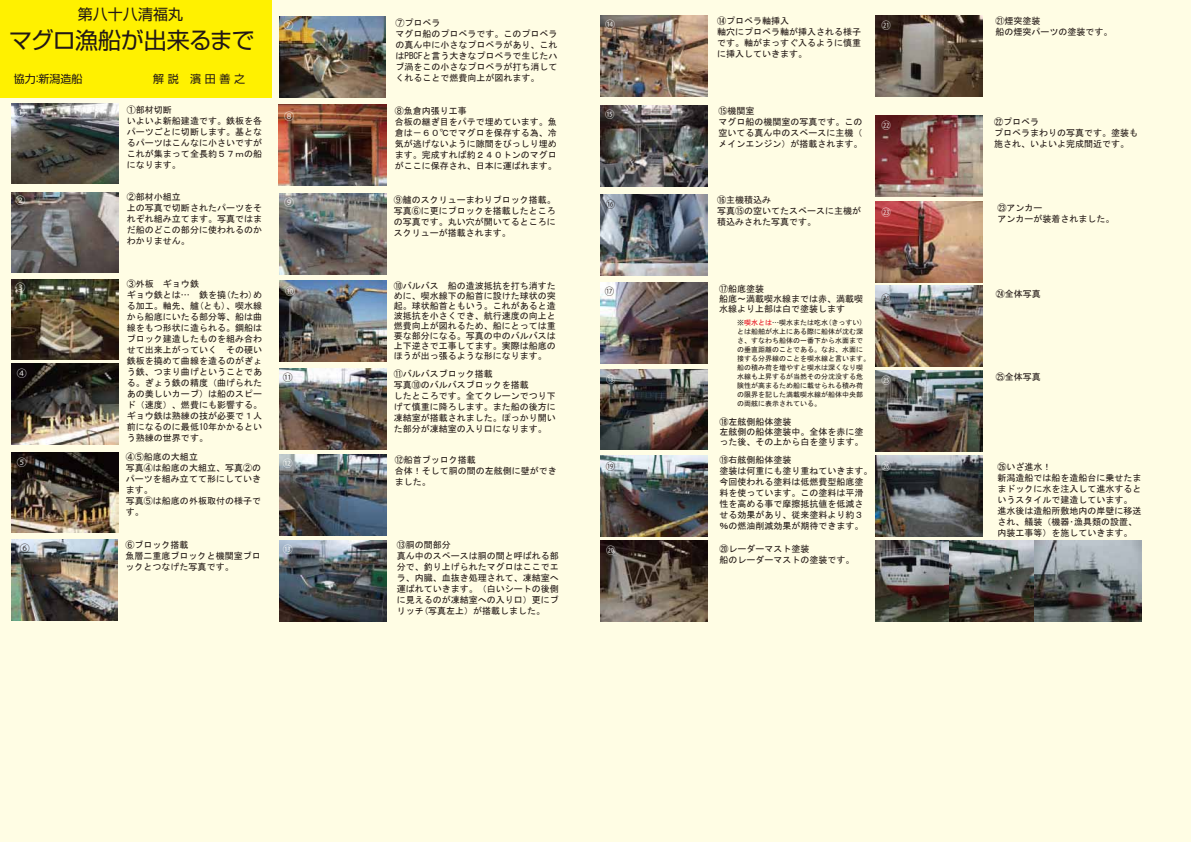
<style>
.page{position:relative;width:1191px;height:842px;background:#fffde4}
.page>*{position:absolute;margin:0;border:0;box-sizing:border-box;transform-origin:0 0}
.t1{font:23px "Shin Go Pro";letter-spacing:-.035em;color:#221815}
.t2{font:15px "Shin Go Pro";color:#221815}
.t3{font:11px "Shin Go Pro";color:#221815}
.t4{font:10px "HG Heisei Kakugothictai W5";color:#fff}
.t5{font:10px "Koz Go Pro";color:#fff;scale:.94 1}
.t6{font:10px "HG Heisei Kakugothictai W5";color:#fff;scale:.94 1}
.t7{font:10px "HG Heisei Kakugothictai W5";color:#221815;scale:.94 1}
.t8{font:10px "HG Heisei Kakugothictai W5";color:#221815}
.t9{font:10px "Koz Go Pro";color:#fff}
.t10{font:10px "HGS Heisei Kakugothictai W5";color:#fff}
.t11{font:10px "Koz Go Pro";color:#221815;scale:.94 1}
.t12{font:9px/11px "MS Gothic";color:#221815}
.t13{font:7px/9px "MS Gothic";color:#221815}
.s1{color:#e60012}
</style>
<div class="page">
<div style="left:0;top:0;width:271px;height:97px;background:#fff100"></div>
<img style="left:11px;top:104px;width:107px;height:80px">
<img style="left:11px;top:192px;width:107px;height:80px">
<img style="left:11px;top:364px;width:107px;height:80px">
<img style="left:11px;top:279px;width:107px;height:81px">
<img style="left:11px;top:452px;width:107px;height:81px">
<img style="left:279px;top:17px;width:107px;height:80px">
<img style="left:11px;top:540px;width:107px;height:80px">
<img style="left:279px;top:105px;width:107px;height:81px">
<img style="left:279px;top:193px;width:107px;height:81px">
<img style="left:279px;top:369px;width:107px;height:81px">
<img style="left:279px;top:281px;width:107px;height:81px">
<img style="left:279px;top:541px;width:107px;height:80px">
<img style="left:279px;top:455px;width:107px;height:80px">
<img style="left:600px;top:16px;width:107px;height:80px">
<img style="left:600px;top:194px;width:107px;height:81px">
<img style="left:600px;top:105px;width:107px;height:81px">
<img style="left:600px;top:369px;width:107px;height:81px">
<img style="left:600px;top:283px;width:107px;height:80px">
<img style="left:600px;top:541px;width:107px;height:80px">
<img style="left:600px;top:455px;width:107px;height:81px">
<img style="left:875px;top:115px;width:107px;height:81px">
<img style="left:875px;top:16px;width:107px;height:80px">
<img style="left:875px;top:202px;width:107px;height:80px">
<img style="left:875px;top:370px;width:107px;height:81px">
<img style="left:875px;top:286px;width:107px;height:80px">
<img style="left:875px;top:455px;width:107px;height:81px">
<img style="left:875px;top:540px;width:107px;height:81px">
<img style="left:949px;top:541px;width:85px;height:80px">
<img style="left:1034px;top:541px;width:107px;height:80px">
<h2 class="t2" style="left:78px;top:1px;width:106px">第八十八清福丸</h2>
<h1 class="t1" style="left:9px;top:21px;width:247px">マグロ漁船が出来るまで</h1>
<p class="t3" style="left:14px;top:70px;width:70px">協力：新潟造船</p>
<p class="t3" style="left:153px;top:70px;width:93px">解 説　濱 田 善 之</p>
<p class="t4" style="left:283px;top:20px;width:11px">⑦</p>
<p class="t4" style="left:16px;top:107px;width:11px">①</p>
<p class="t4" style="left:16px;top:195px;width:11px">②</p>
<p class="t4" style="left:16px;top:282px;width:11px">③</p>
<p class="t4" style="left:17px;top:367px;width:11px">④</p>
<p class="t4" style="left:17px;top:457px;width:11px">⑤</p>
<p class="t8" style="left:20px;top:543px;width:11px">⑥</p>
<p class="t12" style="left:127px;top:104px;width:136px">①部材切断<br>いよいよ新船建造です。鉄板を各パーツごとに切断します。基となるパーツはこんなに小さいですがこれが集まって全長約５７ｍの船になります。</p>
<p class="t12" style="left:127px;top:191px;width:136px">②部材小組立<br>上の写真で切断されたパーツをそれぞれ組み立てます。写真ではまだ船のどこの部分に使われるのかわかりません。</p>
<p class="t12" style="left:127px;top:278px;width:136px">③外板　ギョウ鉄<br>ギョウ鉄とは…　鉄を撓(たわ)める加工。軸先、艫(とも)、喫水線から船底にいたる部分等、船は曲線をもつ形状に造られる。鋼船はブロック建造したものを組み合わせて出来上がっていく　その硬い鉄板を撓めて曲線を造るのがぎょう鉄、つまり曲げということである。ぎょう鉄の精度（曲げられたあの美しいカーブ）は船のスピード（速度）、燃費にも影響する。ギョウ鉄は熟練の技が必要で１人前になるのに最低10年かかるという熟練の世界です。</p>
<p class="t12" style="left:126px;top:451px;width:136px">④⑤船底の大組立<br>写真④は船底の大組立、写真②のパーツを組み立てて形にしていきます。<br>写真⑤は船底の外板取付の様子です。</p>
<p class="t12" style="left:126px;top:539px;width:136px">⑥ブロック搭載<br>魚層二重底ブロックと機関室ブロックとつなげた写真です。</p>
<p class="t4" style="left:284px;top:110px;width:11px">⑧</p>
<p class="t9" style="left:284px;top:196px;width:11px">⑨</p>
<p class="t4" style="left:285px;top:285px;width:11px">⑩</p>
<p class="t8" style="left:283px;top:372px;width:11px">⑪</p>
<p class="t4" style="left:283px;top:457px;width:11px">⑫</p>
<p class="t4" style="left:283px;top:543px;width:11px">⑬</p>
<p class="t12" style="left:395px;top:18px;width:163px">⑦プロペラ<br>マグロ船のプロペラです。このプロペラの真ん中に小さなプロペラがあり、これはPBCFと言う大きなプロペラで生じたハブ渦をこの小さなプロペラが打ち消してくれることで燃費向上が図れます。</p>
<p class="t12" style="left:395px;top:105px;width:163px">⑧魚倉内張り工事<br>合板の継ぎ目をパテで埋めています。魚倉は－６０℃でマグロを保存する為、冷気が逃げないように隙間をびっしり埋めます。完成すれば約２４０トンのマグロがここに保存され、日本に運ばれます。</p>
<p class="t12" style="left:394px;top:194px;width:163px;text-align:justify">⑨艫のスクリューまわりブロック搭載。写真⑥に更にブロックを搭載したところの写真です。丸い穴が開いてるところにスクリューが搭載されます。</p>
<p class="t12" style="left:394px;top:281px;width:163px;line-height:10px;text-align:justify">⑩バルバス　船の造波抵抗を打ち消すために、喫水線下の船首に設けた球状の突起。球状船首ともいう。これがあると造波抵抗を小さくでき、航行速度の向上と燃費向上が図れるため、船にとっては重要な部分になる。写真の中のバルバスは上下逆さで工事してます。実際は船底のほうが出っ張るような形になります。</p>
<p class="t12" style="left:394px;top:368px;width:163px">⑪バルバスブロック搭載<br>写真⑩のバルバスブロックを搭載<br>したところです。全てクレーンでつり下げて慎重に降ろします。また船の後方に凍結室が搭載されました。ぽっかり開いた部分が凍結室の入り口になります。</p>
<p class="t12" style="left:395px;top:455px;width:163px">⑫船首ブッロク搭載<br>合体！そして胴の間の左舷側に壁ができました。</p>
<p class="t12" style="left:397px;top:540px;width:163px">⑬胴の間部分<br>真ん中のスペースは胴の間と呼ばれる部分で、釣り上げられたマグロはここでエラ、内臓、血抜き処理されて、凍結室へ運ばれていきます。（白いシートの後側に見えるのが凍結室への入り口）更にブリッチ(写真左上）が搭載しました。</p>
<p class="t10" style="left:605px;top:18px;width:11px">⑭</p>
<p class="t6" style="left:605px;top:109px;width:12px">⑮</p>
<p class="t7" style="left:606px;top:199px;width:12px">⑯</p>
<p class="t7" style="left:605px;top:286px;width:12px">⑰</p>
<p class="t6" style="left:606px;top:373px;width:12px">⑱</p>
<p class="t7" style="left:606px;top:460px;width:12px">⑲</p>
<p class="t6" style="left:606px;top:545px;width:12px">⑳</p>
<p class="t12" style="left:717px;top:15px;width:145px">⑭プロペラ軸挿入<br>軸穴にプロペラ軸が挿入される様子です。軸がまっすぐ入るように慎重に挿入していきます。</p>
<p class="t12" style="left:718px;top:106px;width:145px">⑮機関室<br>マグロ船の機関室の写真です。この空いてる真ん中のスペースに主機（メインエンジン）が搭載されます。</p>
<p class="t12" style="left:717px;top:194px;width:145px">⑯主機積込み<br>写真⑮の空いてたスペースに主機が積込みされた写真です。</p>
<p class="t5" style="left:881px;top:19px;width:12px">㉑</p>
<p class="t5" style="left:881px;top:119px;width:12px">㉒</p>
<p class="t5" style="left:881px;top:206px;width:12px">㉓</p>
<p class="t12" style="left:719px;top:283px;width:145px;line-height:10px">⑰船底塗装<br>船底～満載喫水線までは赤、満載喫水線より上部は白で塗装します</p>
<p class="t13" style="left:737px;top:318px;width:134px">※<span class="s1">喫水とは</span>…喫水または吃水(きっすい)とは船舶が水上にある際に船体が沈む深さ、すなわち船体の一番下から水面までの垂直距離のことである。なお、水面に接する分界線のことを喫水線と言います。船の積み荷を増やすと喫水は深くなり喫水線も上昇するが当然その分沈没する危険性が高まるため船に載せられる積み荷の限界を記した満載喫水線が船体中央部の両舷に表示されている。</p>
<p class="t12" style="left:719px;top:417px;width:145px;line-height:10px">⑱左舷側船体塗装<br>左舷側の船体塗装中。全体を赤に塗った後、その上から白を塗ります。</p>
<p class="t12" style="left:719px;top:455px;width:154px">⑲右舷側船体塗装<br>塗装は何重にも塗り重ねていきます。今回使われる塗料は低燃費型船底塗料を使っています。この塗料は平滑性を高める事で摩擦抵抗値を低減させる効果があり、従来塗料より約３％の燃油削減効果が期待できます。</p>
<p class="t12" style="left:719px;top:543px;width:136px">⑳レーダーマスト塗装<br>船のレーダーマストの塗装です。</p>
<p class="t11" style="left:881px;top:292px;width:12px">㉔</p>
<p class="t5" style="left:881px;top:374px;width:12px">㉕</p>
<p class="t5" style="left:881px;top:459px;width:12px">㉖</p>
<p class="t12" style="left:995px;top:15px;width:118px">㉑煙突塗装<br>船の煙突パーツの塗装です。</p>
<p class="t12" style="left:994px;top:116px;width:145px">㉒プロペラ<br>プロペラまわりの写真です。塗装も施され、いよいよ完成間近です。</p>
<p class="t12" style="left:997px;top:202px;width:118px">㉓アンカー<br>アンカーが装着されました。</p>
<p class="t12" style="left:995px;top:289px;width:46px">㉔全体写真</p>
<p class="t12" style="left:995px;top:371px;width:46px">㉕全体写真</p>
<p class="t12" style="left:997px;top:461px;width:145px">㉖いざ進水！<br>新潟造船では船を造船台に乗せたままドックに水を注入して進水するというスタイルで建造しています。進水後は造船所敷地内の岸壁に移送され、艤装（機器･漁具類の設置、内装工事等）を施していきます。</p>
</div>
